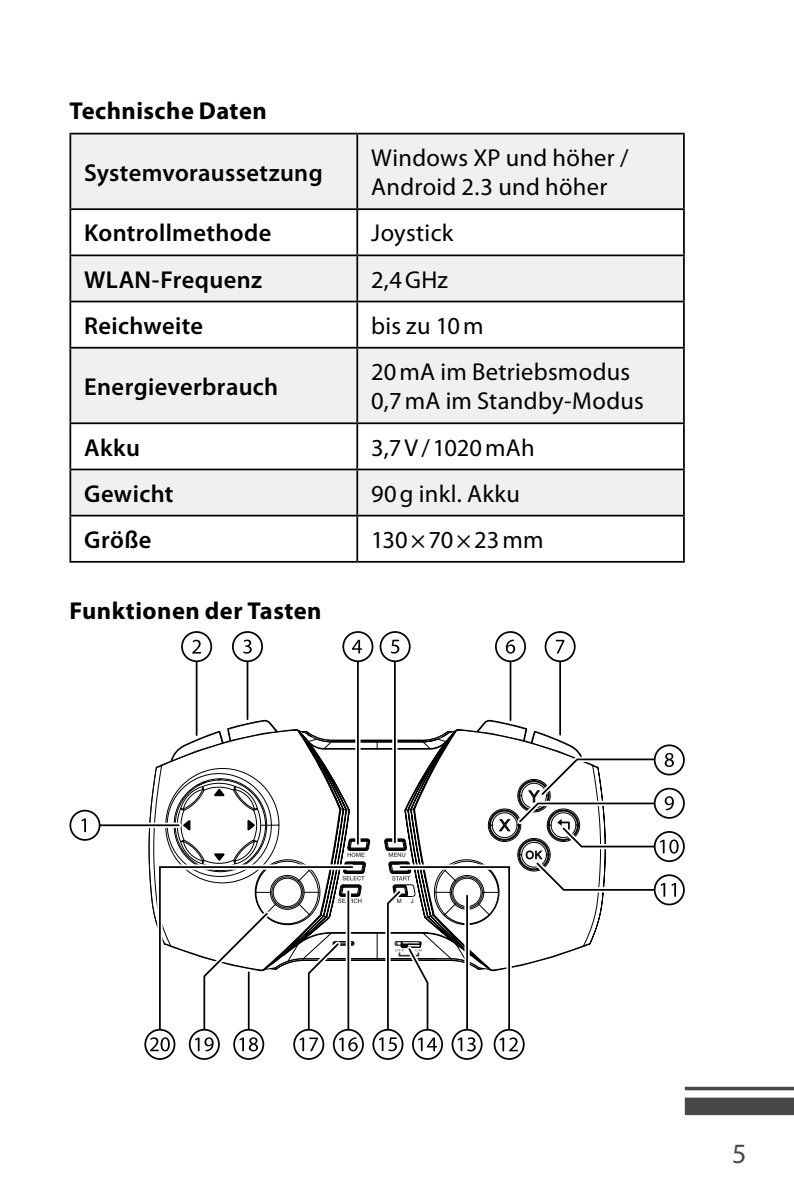
<style>
.page{position:relative;width:794px;height:1191px;background:#fff}
.page>*{position:absolute;margin:0;border:0;box-sizing:border-box;transform-origin:0 0}
.Fließtext_Ebene_1{font:28px "Myriad Pro";color:#484847}
.Fließtext_Ebene_1_Ta{font:24.5px/29.4px "Myriad Pro";letter-spacing:.01em;color:#000}
.Fließtext_Ebene_1_Ta-2{font:600 24.5px "Myriad Pro";letter-spacing:.015em;color:#000}
.Überschrift_Ebene_1{font:700 24.5px "Myriad Pro";letter-spacing:.015em;color:#000}
</style>
<div class="page">
<div style="left:685px;top:1097px;width:109px;height:18px;background:#484847"></div>
<svg style="left:685px;top:1086px;width:109px;height:4px"></svg>
<div style="left:71px;top:134px;width:612px;height:74px;background:#f0f0f0"></div>
<svg style="left:71px;top:210px;width:612px;height:351px"></svg>
<hr style="left:356px;top:134px;width:2px;height:74px;background:#000">
<hr style="left:69px;top:208px;width:288px;height:2px;background:#000">
<hr style="left:357px;top:208px;width:328px;height:2px;background:#000">
<hr style="left:356px;top:210px;width:2px;height:44px;background:#000">
<hr style="left:69px;top:254px;width:288px;height:2px;background:#000">
<hr style="left:357px;top:254px;width:328px;height:2px;background:#000">
<hr style="left:356px;top:256px;width:2px;height:45px;background:#000">
<hr style="left:69px;top:301px;width:288px;height:1px;background:#000">
<hr style="left:357px;top:301px;width:328px;height:1px;background:#000">
<hr style="left:356px;top:302px;width:2px;height:45px;background:#000">
<hr style="left:69px;top:347px;width:288px;height:1px;background:#000">
<hr style="left:357px;top:347px;width:328px;height:1px;background:#000">
<hr style="left:356px;top:348px;width:2px;height:74px;background:#000">
<hr style="left:69px;top:422px;width:288px;height:2px;background:#000">
<hr style="left:357px;top:422px;width:328px;height:2px;background:#000">
<hr style="left:356px;top:424px;width:2px;height:44px;background:#000">
<hr style="left:69px;top:468px;width:288px;height:2px;background:#000">
<hr style="left:357px;top:468px;width:328px;height:2px;background:#000">
<hr style="left:356px;top:470px;width:2px;height:45px;background:#000">
<hr style="left:69px;top:515px;width:288px;height:1px;background:#000">
<hr style="left:357px;top:515px;width:328px;height:1px;background:#000">
<hr style="left:356px;top:516px;width:2px;height:45px;background:#000">
<hr style="left:69px;top:133px;width:288px;height:1px;background:#000">
<hr style="left:69px;top:134px;width:2px;height:74px;background:#000">
<hr style="left:357px;top:133px;width:328px;height:1px;background:#000">
<hr style="left:683px;top:134px;width:2px;height:74px;background:#000">
<hr style="left:69px;top:210px;width:2px;height:44px;background:#000">
<hr style="left:683px;top:210px;width:2px;height:44px;background:#000">
<hr style="left:69px;top:256px;width:2px;height:45px;background:#000">
<hr style="left:683px;top:256px;width:2px;height:45px;background:#000">
<hr style="left:69px;top:302px;width:2px;height:45px;background:#000">
<hr style="left:683px;top:302px;width:2px;height:45px;background:#000">
<hr style="left:69px;top:348px;width:2px;height:74px;background:#000">
<hr style="left:683px;top:348px;width:2px;height:74px;background:#000">
<hr style="left:69px;top:424px;width:2px;height:44px;background:#000">
<hr style="left:683px;top:424px;width:2px;height:44px;background:#000">
<hr style="left:69px;top:470px;width:2px;height:45px;background:#000">
<hr style="left:683px;top:470px;width:2px;height:45px;background:#000">
<hr style="left:69px;top:516px;width:2px;height:45px;background:#000">
<hr style="left:683px;top:516px;width:2px;height:45px;background:#000">
<hr style="left:69px;top:561px;width:288px;height:1px;background:#000">
<hr style="left:357px;top:561px;width:328px;height:1px;background:#000">
<svg style="left:148px;top:729px;width:432px;height:232px"></svg>
<svg style="left:211px;top:787px;width:16px;height:11px"></svg>
<svg style="left:181px;top:817px;width:11px;height:16px"></svg>
<svg style="left:246px;top:817px;width:11px;height:16px"></svg>
<svg style="left:100px;top:822px;width:79px;height:6px"></svg>
<hr style="left:85px;top:824px;width:94px;height:2px;background:#000">
<div style="left:70px;top:810px;width:30px;height:30px;background:#fff;border-radius:50%"></div>
<div style="left:69px;top:809px;width:31px;height:31px;border:2px solid #000;border-radius:50%"></div>
<svg style="left:81px;top:818px;width:5px;height:14px"></svg>
<hr style="left:196px;top:647px;width:1px;height:88px;background:#000">
<div style="left:182px;top:632px;width:29px;height:29px;background:#fff;border-radius:50%"></div>
<div style="left:181px;top:631px;width:31px;height:31px;border:2px solid #000;border-radius:50%"></div>
<svg style="left:192px;top:639px;width:9px;height:14px"></svg>
<hr style="left:247px;top:647px;width:1px;height:72px;background:#000">
<div style="left:233px;top:632px;width:29px;height:29px;background:#fff;border-radius:50%"></div>
<div style="left:232px;top:631px;width:31px;height:31px;border:2px solid #000;border-radius:50%"></div>
<svg style="left:243px;top:639px;width:9px;height:14px"></svg>
<div style="left:355px;top:648px;width:5px;height:196px;background:#fff"></div>
<hr style="left:357px;top:648px;width:2px;height:196px;background:#000">
<div style="left:343px;top:632px;width:29px;height:29px;background:#fff;border-radius:50%"></div>
<div style="left:342px;top:631px;width:31px;height:31px;border:2px solid #000;border-radius:50%"></div>
<svg style="left:352px;top:640px;width:10px;height:13px"></svg>
<div style="left:392px;top:648px;width:5px;height:194px;background:#fff"></div>
<hr style="left:394px;top:648px;width:2px;height:194px;background:#000">
<div style="left:380px;top:632px;width:30px;height:29px;background:#fff;border-radius:50%"></div>
<div style="left:379px;top:631px;width:31px;height:31px;border:2px solid #000;border-radius:50%"></div>
<svg style="left:391px;top:639px;width:8px;height:14px"></svg>
<hr style="left:509px;top:644px;width:2px;height:76px;background:#000">
<div style="left:496px;top:632px;width:29px;height:29px;background:#fff;border-radius:50%"></div>
<div style="left:495px;top:631px;width:31px;height:31px;border:2px solid #000;border-radius:50%"></div>
<svg style="left:506px;top:639px;width:9px;height:14px"></svg>
<hr style="left:559px;top:644px;width:2px;height:90px;background:#000">
<svg style="left:545px;top:632px;width:30px;height:29px"></svg>
<div style="left:544px;top:631px;width:31px;height:31px;border:2px solid #000;border-radius:50%"></div>
<svg style="left:556px;top:640px;width:8px;height:13px"></svg>
<svg style="left:654px;top:745px;width:30px;height:29px"></svg>
<div style="left:654px;top:744px;width:31px;height:31px;border:2px solid #000;border-radius:50%"></div>
<svg style="left:654px;top:788px;width:30px;height:30px"></svg>
<div style="left:654px;top:787px;width:31px;height:31px;border:2px solid #000;border-radius:50%"></div>
<svg style="left:654px;top:832px;width:30px;height:29px"></svg>
<div style="left:654px;top:831px;width:31px;height:31px;border:2px solid #000;border-radius:50%"></div>
<svg style="left:654px;top:875px;width:30px;height:29px"></svg>
<div style="left:654px;top:874px;width:31px;height:31px;border:2px solid #000;border-radius:50%"></div>
<svg style="left:494px;top:1029px;width:30px;height:30px"></svg>
<div style="left:493px;top:1028px;width:31px;height:31px;border:2px solid #000;border-radius:50%"></div>
<svg style="left:452px;top:1029px;width:30px;height:30px"></svg>
<div style="left:451px;top:1028px;width:31px;height:31px;border:2px solid #000;border-radius:50%"></div>
<svg style="left:413px;top:1029px;width:29px;height:30px"></svg>
<div style="left:412px;top:1028px;width:31px;height:31px;border:2px solid #000;border-radius:50%"></div>
<svg style="left:373px;top:1029px;width:29px;height:30px"></svg>
<div style="left:372px;top:1028px;width:31px;height:31px;border:2px solid #000;border-radius:50%"></div>
<svg style="left:379px;top:753px;width:297px;height:298px"></svg>
<svg style="left:334px;top:1029px;width:29px;height:30px"></svg>
<div style="left:333px;top:1028px;width:31px;height:31px;border:2px solid #000;border-radius:50%"></div>
<svg style="left:294px;top:1029px;width:29px;height:30px"></svg>
<div style="left:293px;top:1028px;width:31px;height:31px;border:2px solid #000;border-radius:50%"></div>
<svg style="left:234px;top:1029px;width:29px;height:30px"></svg>
<div style="left:233px;top:1028px;width:31px;height:31px;border:2px solid #000;border-radius:50%"></div>
<svg style="left:190px;top:1029px;width:29px;height:30px"></svg>
<div style="left:189px;top:1028px;width:31px;height:31px;border:2px solid #000;border-radius:50%"></div>
<svg style="left:145px;top:1029px;width:29px;height:30px"></svg>
<div style="left:144px;top:1028px;width:31px;height:31px;border:2px solid #000;border-radius:50%"></div>
<svg style="left:150px;top:851px;width:214px;height:200px"></svg>
<svg style="left:161px;top:1037px;width:9px;height:14px"></svg>
<svg style="left:162px;top:1038px;width:6px;height:12px"></svg>
<p class="Überschrift_Ebene_1" style="left:69px;top:97px;width:199px">Technische Daten</p>
<p class="Fließtext_Ebene_1_Ta-2" style="left:84px;top:159px;width:240px">Systemvoraussetzung</p>
<p class="Fließtext_Ebene_1_Ta" style="left:371px;top:143px;width:259px">Windows XP und höher /<br>Android 2.3 und höher</p>
<p class="Fließtext_Ebene_1_Ta-2" style="left:84px;top:220px;width:189px">Kontrollmethode</p>
<p class="Fließtext_Ebene_1_Ta" style="left:371px;top:219px;width:84px">Joystick</p>
<p class="Fließtext_Ebene_1_Ta-2" style="left:84px;top:266px;width:179px">WLAN-Frequenz</p>
<p class="Fließtext_Ebene_1_Ta" style="left:371px;top:265px;width:78px">2,4GHz</p>
<p class="Fließtext_Ebene_1_Ta-2" style="left:84px;top:312px;width:120px">Reichweite</p>
<p class="Fließtext_Ebene_1_Ta" style="left:371px;top:311px;width:114px">bis zu 10m</p>
<p class="Fließtext_Ebene_1_Ta-2" style="left:84px;top:373px;width:196px">Energieverbrauch</p>
<p class="Fließtext_Ebene_1_Ta" style="left:371px;top:357px;width:260px">20mA im Betriebsmodus</p>
<p class="Fließtext_Ebene_1_Ta" style="left:371px;top:387px;width:274px">0,7mA im Standby-Modus</p>
<p class="Fließtext_Ebene_1_Ta-2" style="left:84px;top:434px;width:57px">Akku</p>
<p class="Fließtext_Ebene_1_Ta" style="left:371px;top:433px;width:165px">3,7V/1020mAh</p>
<p class="Fließtext_Ebene_1_Ta-2" style="left:84px;top:480px;width:91px">Gewicht</p>
<p class="Fließtext_Ebene_1_Ta" style="left:371px;top:479px;width:150px">90g inkl. Akku</p>
<p class="Fließtext_Ebene_1_Ta-2" style="left:84px;top:526px;width:69px">Größe</p>
<p class="Fließtext_Ebene_1_Ta" style="left:371px;top:525px;width:174px">130×70×23mm</p>
<p class="Überschrift_Ebene_1" style="left:69px;top:597px;width:254px">Funktionen der Tasten</p>
<p class="Fließtext_Ebene_1" style="left:732px;top:1138px;width:16px">5</p>
</div>
